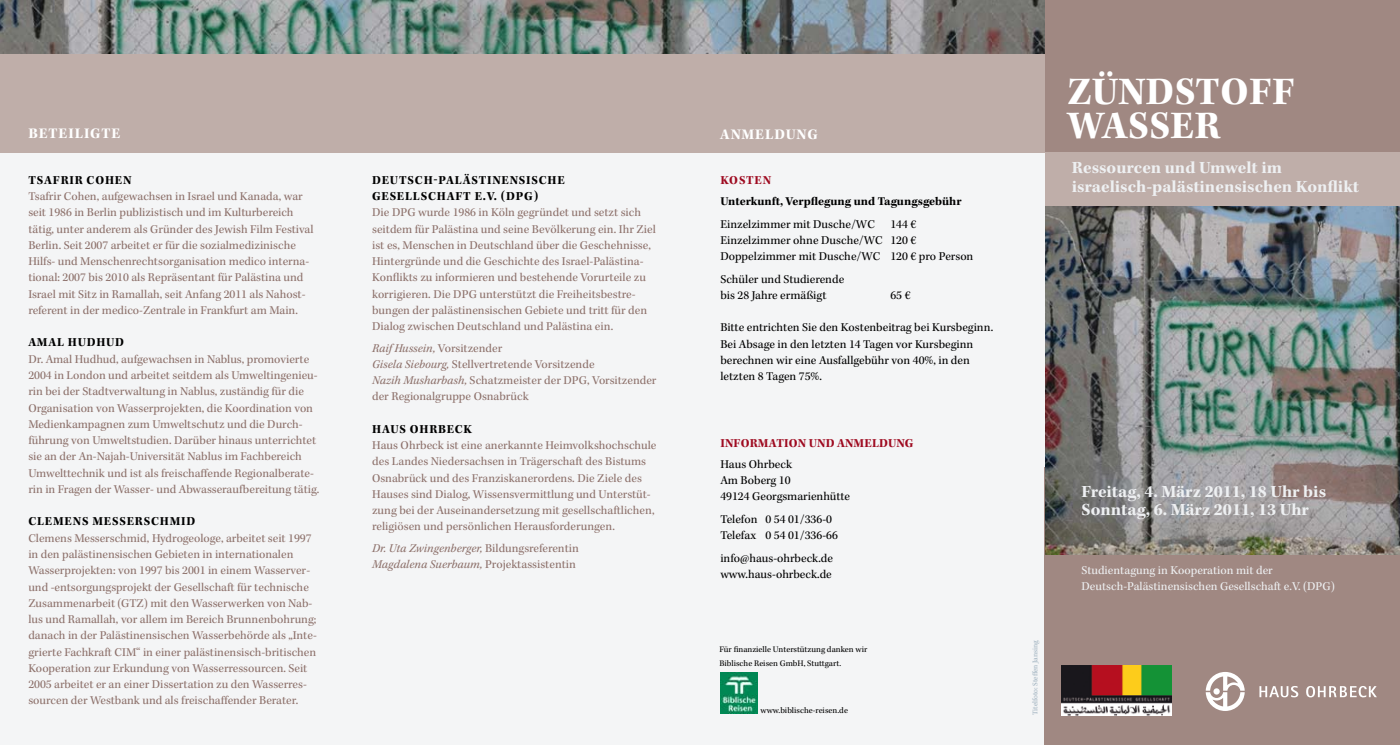
<style>
.page{position:relative;width:1400px;height:745px;background:#fff}
.page>*{position:absolute;margin:0;border:0;box-sizing:border-box;transform-origin:0 0}
.t1{font:700 40px/33.8px "Kepler Std";letter-spacing:.01em;color:#fff}
.t2{font:700 17.5px/18.8px "Kepler Std";color:#eef0f2}
.t3{font:700 15px "Kepler Std";letter-spacing:.065em;color:#fff}
.t4{font:700 12.5px/16.2px "Kepler Std";letter-spacing:.065em;color:#000}
.t5{font:700 12.5px "Kepler Std";letter-spacing:.015em;color:#9e0a20}
.t6{font:12.25px/16.2px "Kepler Std";color:#8d716b}
.t7{font:12.25px/16.2px "Kepler Std";color:#000}
.t8{font:12.25px/16.2px "Kepler Std";color:#eef0f2}
.t9{font:italic 12.25px/16.2px "Kepler Std";color:#8d716b}
.t10{font:700 12.25px "Kepler Std";color:#000}
.t11{font:8.75px/13.8px "Kepler Std";color:#000}
.t12{font:7.5px "Kepler Std";color:#9cafbd}
.s1{font-style:italic}
.s2{font-style:normal}
</style>
<div class="page">
<div style="left:0;top:138px;width:1059px;height:606px;background:#f4f5f6"></div>
<div style="left:0;top:48px;width:1045px;height:104px;background:#bfaea9"></div>
<img style="left:0;top:0;width:1045px;height:53px">
<div style="left:1044px;top:467px;width:356px;height:277px;background:#a08882"></div>
<div style="left:1045px;top:0;width:355px;height:152px;background:#a08882"></div>
<img style="left:1045px;top:206px;width:355px;height:348px">
<img style="left:1061px;top:665px;width:111px;height:50px">
<svg style="left:1259px;top:686px;width:39px;height:11px"></svg>
<svg style="left:1306px;top:686px;width:71px;height:11px"></svg>
<svg style="left:1205px;top:672px;width:39px;height:38px"></svg>
<div style="left:1045px;top:152px;width:355px;height:54px;background:#bfaea9"></div>
<img style="left:720px;top:672px;width:37px;height:40px">
<p class="t3" style="left:28px;top:125px;width:93px">BETEILIGTE</p>
<p class="t3" style="left:720px;top:125px;width:12px">ANMELD</p>
<p class="t3" style="left:786px;top:125px;width:23px">UNG</p>
<p class="t4" style="left:28px;top:172px;width:105px">TSAFRIR COHEN</p>
<p class="t6" style="left:28px;top:188px;width:287px">Tsafrir Cohen, aufgewachsen in Israel und Kanada, war seit 1986 in Berlin publizistisch und im Kulturbereich tätig, unter anderem als Gründer des Jewish Film Festival Berlin. Seit 2007 arbeitet er für die sozialmedizinische Hilfs- und Menschenrechtsorganisation medico interna&shy;tional: 2007 bis 2010 als Repräsentant für Palästina und Israel mit Sitz in Ramallah, seit Anfang 2011 als Nahost&shy;referent in der medico-Zentrale in Frankfurt am Main.</p>
<p class="t4" style="left:28px;top:334px;width:97px">AMAL HUDHUD</p>
<p class="t6" style="left:28px;top:351px;width:292px">Dr. Amal Hudhud, aufgewachsen in Nablus, promovierte 2004 in London und arbeitet seitdem als Umweltingenieu&shy;rin bei der Stadtverwaltung in Nablus, zuständig für die Organisation von Wasserprojekten, die Koordination von Medienkampagnen zum Umweltschutz und die Durch&shy;führung von Umweltstudien. Darüber hinaus unterrichtet sie an der An-Najah-Universität Nablus im Fachbereich Umwelttechnik und ist als freischaffende Regionalberate&shy;rin in Fragen der Wasser- und Abwasseraufbereitung tätig.</p>
<p class="t4" style="left:28px;top:513px;width:168px">CLEMENS MESSERSCHMID</p>
<p class="t6" style="left:28px;top:530px;width:290px">Clemens Messerschmid, Hydrogeologe, arbeitet seit 1997 in den palästinensischen Gebieten in internationalen Wasserprojekten: von 1997 bis 2001 in einem Wasserver&shy;und -entsorgungsprojekt der Gesellschaft für technische Zusammenarbeit (GTZ) mit den Wasserwerken von Nab&shy;lus und Ramallah, vor allem im Bereich Brunnenbohrung; danach in der Palästinensischen Wasserbehörde als „Inte&shy;grierte Fachkraft CIM“ in einer palästinensisch-britischen Kooperation zur Erkundung von Wasserressourcen. Seit 2005 arbeitet er an einer Dissertation zu den Wasserres&shy;sourcen der Westbank und als freischaffender Berater.</p>
<p class="t4" style="left:372px;top:172px;width:194px">DEUTSCH-PALÄSTINENSISCHE<br>GESELLSCHAFT E.V. (DPG)</p>
<p class="t6" style="left:372px;top:205px;width:285px">Die DPG wurde 1986 in Köln gegründet und setzt sich seitdem für Palästina und seine Bevölkerung ein. Ihr Ziel ist es, Menschen in Deutschland über die Geschehnisse, Hintergründe und die Geschichte des Israel-Palästina-Konflikts zu informieren und bestehende Vorurteile zu korrigieren. Die DPG unterstützt die Freiheitsbestre&shy;bungen der palästinensischen Gebiete und tritt für den Dialog zwischen Deutschland und Palästina ein.</p>
<p class="t6" style="left:372px;top:340px;width:286px"><span class="s1">Raif Hussein,</span> Vorsitzender<br><span class="s1">Gisela Siebourg,</span> Stellvertretende Vorsitzende<br><span class="s1">Nazih Musharbash,</span> Schatzmeister der DPG, Vorsitzender der Regionalgruppe Osnabrück</p>
<p class="t4" style="left:372px;top:421px;width:100px">HAUS OHRBECK</p>
<p class="t6" style="left:372px;top:437px;width:286px">Haus Ohrbeck ist eine anerkannte Heimvolkshochschule des Landes Niedersachsen in Trägerschaft des Bistums Osnabrück und des Franziskanerordens. Die Ziele des Hauses sind Dialog, Wissensvermittlung und Unterstüt&shy;zung bei der Auseinandersetzung mit gesellschaftlichen, religiösen und persönlichen Herausforderungen.</p>
<p class="t9" style="left:372px;top:540px;width:208px">Dr. Uta Zwingenberger, <span class="s2">Bildungsreferentin<br></span>Magdalena Suerbaum, <span class="s2">Projektassistentin</span></p>
<p class="t5" style="left:720px;top:173px;width:52px">KOSTEN</p>
<p class="t10" style="left:720px;top:194px;width:243px">UNTERKUNFT, VERPFLEGUNG UND TAGUNGSGEBÜHR</p>
<p class="t7" style="left:720px;top:216px;width:156px">Einzelzimmer mit Dusche/WC</p>
<p class="t7" style="left:720px;top:216px;width:254px;text-indent:170px">144 €<br>Einzelzimmer ohne Dusche/WC 120 €<br>Doppelzimmer mit Dusche/WC 120 € pro Person</p>
<p class="t7" style="left:720px;top:271px;width:125px">Schüler und Studierende bis 28 Jahre ermäßigt</p>
<p class="t7" style="left:890px;top:287px;width:22px">65 €</p>
<p class="t7" style="left:720px;top:320px;width:274px">Bitte entrichten Sie den Kostenbeitrag bei Kursbeginn.<br>Bei Absage in den letzten 14 Tagen vor Kursbeginn berechnen wir eine Ausfallgebühr von 40%, in den letzten 8 Tagen 75%.</p>
<p class="t5" style="left:720px;top:435px;width:195px">INFORMATION UND ANMELDUNG</p>
<p class="t7" style="left:720px;top:456px;width:131px">Haus Ohrbeck<br>Am Boberg 10<br>49124 Georgsmarienhütte</p>
<p class="t7" style="left:720px;top:511px;width:119px">Telefon 0 54 01/336-0<br>Telefax 0 54 01/336-66</p>
<p class="t7" style="left:720px;top:550px;width:114px">info@haus-ohrbeck.de www.haus-ohrbeck.de</p>
<p class="t11" style="left:719px;top:642px;width:149px">Für finanzielle Unterstützung danken wir<br>Biblische Reisen GmbH, Stuttgart.</p>
<p class="t11" style="left:760px;top:703px;width:89px">www.biblische-reisen.de</p>
<h1 class="t1" style="left:1067px;top:76px;width:229px">ZÜNDSTOFF<br>WASSER</h1>
<h2 class="t2" style="left:1072px;top:159px;width:289px">RESSOURCEN UND UMWELT IM<br>ISRAELISCH-PALÄSTINENSISCHEN KONFLIKT</h2>
<p class="t12" style="left:1030px;top:714px;width:76px;rotate:-90deg">Titelfoto: Steffen Jansing</p>
<h2 class="t2" style="left:1081px;top:482px;width:246px">FREITAG, 4. MÄRZ 2011, 18 UHR BIS<br>SONNTAG, 6. MÄRZ 2011, 13 UHR</h2>
<p class="t8" style="left:1081px;top:562px;width:255px">Studientagung in Kooperation mit der<br>Deutsch-Palästinensischen Gesellschaft e.V. (DPG)</p>
</div>
